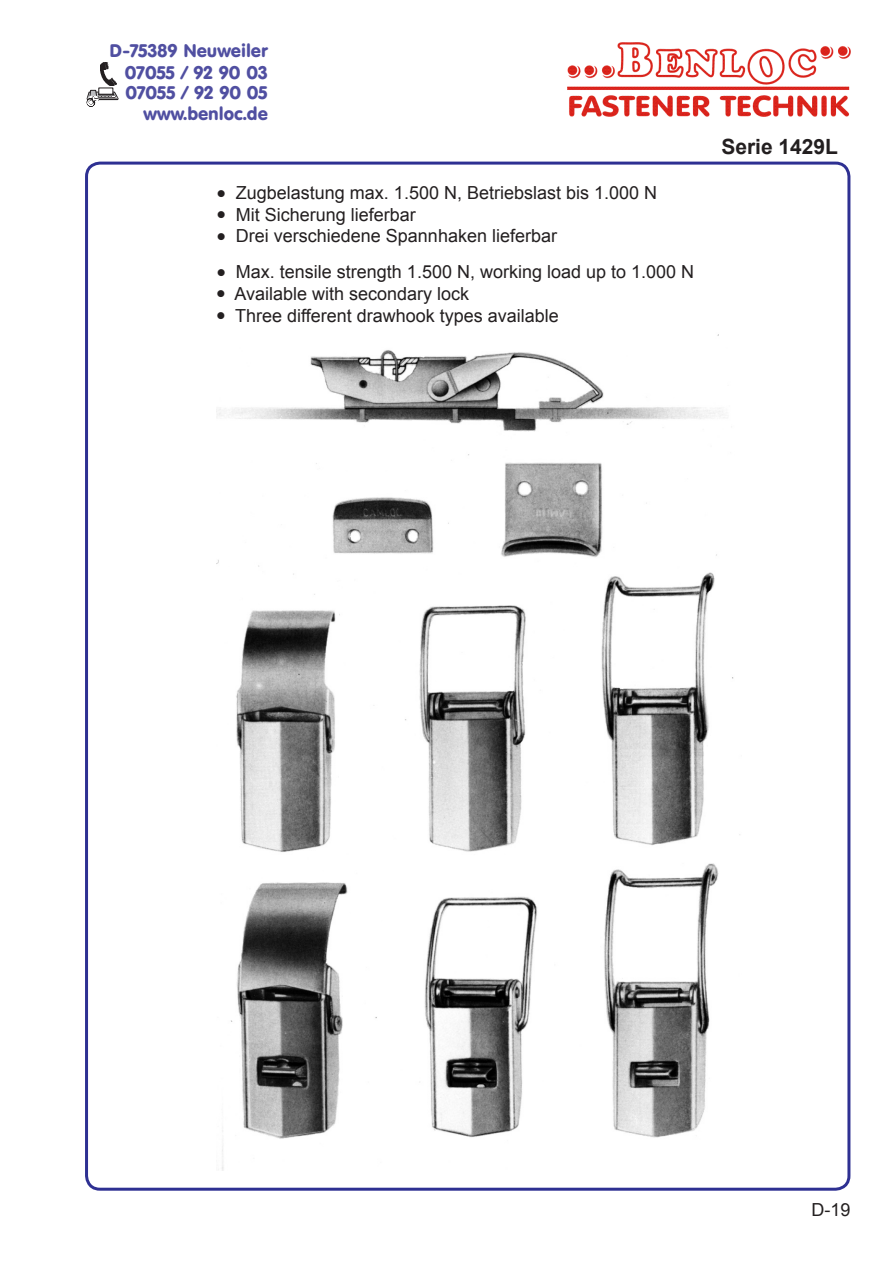
<style>
.page{position:relative;width:893px;height:1263px;background:#fff}
.page>*{position:absolute;margin:0;border:0;box-sizing:border-box;transform-origin:0 0}
.t1{font:700 21px "Arial";color:#231f20}
.t2{font:18px "Arial";color:#231f20}
.t3{font:18px "VAG Rounded BT";color:#504fa1}
</style>
<div class="page">
<img style="left:567px;top:43px;width:283px;height:74px">
<svg style="left:87px;top:90px;width:31px;height:16px"></svg>
<img style="left:100px;top:63px;width:16px;height:22px">
<img style="left:216px;top:334px;width:524px;height:837px">
<p class="t3" style="left:110px;top:39px;width:160px">D-75389 Neuweiler</p>
<p class="t3" style="left:125px;top:61px;width:144px">07055 / 92 90 03</p>
<p class="t3" style="left:125px;top:82px;width:144px">07055 / 92 90 05</p>
<p class="t3" style="left:143px;top:102px;width:126px">www.benloc.de</p>
<p class="t2" style="left:217px;top:181px;width:442px">● Zugbelastung max. 1.500 N, Betriebslast bis 1.000 N</p>
<p class="t2" style="left:217px;top:203px;width:201px">● Mit Sicherung lieferbar</p>
<p class="t2" style="left:217px;top:224px;width:342px">● Drei verschiedene Spannhaken lieferbar</p>
<p class="t2" style="left:217px;top:260px;width:479px">● Max. tensile strength 1.500 N, working load up to 1.000 N</p>
<p class="t2" style="left:216px;top:282px;width:254px">● Available with secondary lock</p>
<p class="t2" style="left:216px;top:303px;width:344px">● Three different drawhook types available</p>
<p class="t1" style="left:721px;top:133px;width:118px">Serie 1429L</p>
<p class="t2" style="left:811px;top:1198px;width:41px">D-19</p>
</div>
